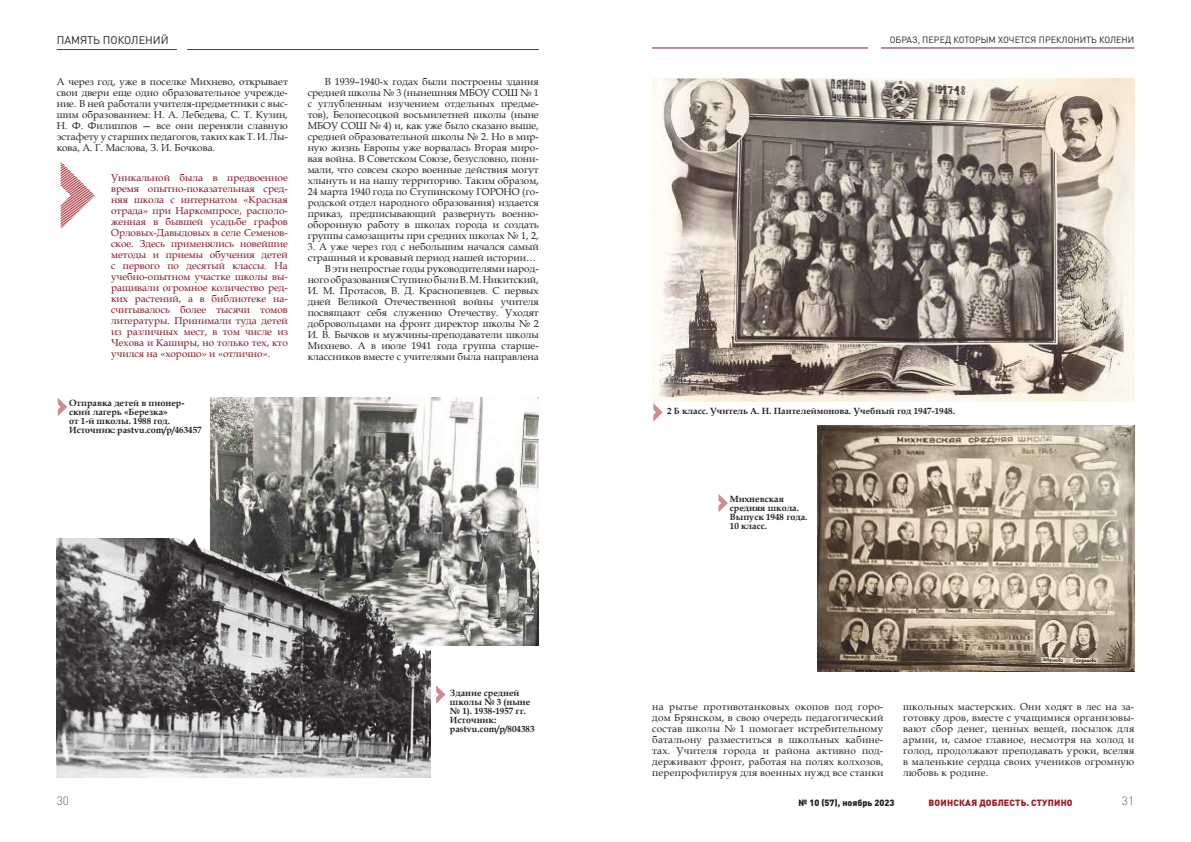
<style>
.page{position:relative;width:1191px;height:842px;background:#fff}
.page>*{position:absolute;margin:0;border:0;box-sizing:border-box;transform-origin:0 0}
.t1{font:300 12px "DIN Pro";color:#656365}
.t2{font:11px "DIN Pro";color:#241f1f}
.t3{font:10px/11px "Book Antiqua";color:#241f1f;text-align:justify}
.t4{font:10px/11px "Book Antiqua";color:#841220;text-align:justify}
.t5{font:700 9px/9px "Book Antiqua";color:#241f1f}
.t6{font:9px "DIN Pro";color:#241f1f}
.t7{font:900 9px "DIN Pro";letter-spacing:.02em;color:#9f1a23}
.t8{font:900 9px "DIN Pro";color:#241f1f}
</style>
<div class="page">
<svg style="left:58px;top:398px;width:9px;height:18px"></svg>
<svg style="left:718px;top:494px;width:10px;height:18px"></svg>
<svg style="left:436px;top:685px;width:9px;height:18px"></svg>
<svg style="left:653px;top:403px;width:9px;height:18px"></svg>
<svg style="left:61px;top:162px;width:34px;height:66px"></svg>
<img style="left:210px;top:398px;width:329px;height:247px">
<img style="left:57px;top:539px;width:373px;height:238px">
<img style="left:817px;top:426px;width:317px;height:246px">
<img style="left:652px;top:78px;width:482px;height:323px">
<hr style="left:187px;top:49px;width:352px;height:1px;background:#9f1a23">
<hr style="left:57px;top:49px;width:120px;height:1px;background:#9f1a23">
<hr style="left:881px;top:47px;width:253px;height:1px;background:#841220">
<hr style="left:652px;top:47px;width:215px;height:1px;background:#841220">
<p class="t2" style="left:57px;top:33px;width:113px">ПАМЯТЬ ПОКОЛЕНИЙ</p>
<p class="t6" style="left:889px;top:34px;width:246px">ОБРАЗ, ПЕРЕД КОТОРЫМ ХОЧЕТСЯ ПРЕКЛОНИТЬ КОЛЕНИ</p>
<p class="t3" style="left:57px;top:76px;width:233px">А через год, уже в поселке Михнево, открывает свои двери еще одно образовательное учрежде&shy;ние. В ней работали учителя-предметники с выс&shy;шим образованием: Н. А. Лебедева, С. Т. Кузин, Н. Ф. Филиппов — все они переняли славную эстафету у старших педагогов, таких как Т. И. Лы&shy;кова, А. Г. Маслова, З. И. Бочкова.</p>
<p class="t3" style="left:308px;top:76px;width:233px;text-indent:17px">В 1939–1940‑х годах были построены здания средней школы № 3 (нынешняя МБОУ СОШ № 1 с углубленным изучением отдельных предме&shy;тов), Белопесоцкой восьмилетней школы (ныне МБОУ СОШ № 4) и, как уже было сказано выше, средней образовательной школы № 2. Но в мир&shy;ную жизнь Европы уже ворвалась Вторая миро&shy;вая война. В Советском Союзе, безусловно, пони&shy;мали, что совсем скоро военные действия могут хлынуть и на нашу территорию. Таким образом, 24 марта 1940 года по Ступинскому ГОРОНО (го&shy;родской отдел народного образования) издается приказ, предписывающий развернуть военно&shy;оборонную работу в школах города и создать группы самозащиты при средних школах № 1, 2,</p>
<p class="t3" style="left:308px;top:241px;width:233px;text-align:right">3. А уже через год с небольшим начался самый страшный и кровавый период нашей истории… В эти непростые годы руководителями народ&shy;ного образования Ступино были В.М.Никитский, И. М. Протасов, В. Д. Краснопевцев. С первых дней Великой Отечественной войны учителя посвящают себя служению Отечеству. Уходят добровольцами на фронт директор школы № 2<br>И. В. Бычков и мужчины-преподаватели школы Михнево. А в июле 1941 года группа старше&shy;классников вместе с учителями была направлена</p>
<p class="t4" style="left:111px;top:172px;width:178px">Уникальной была в предвоенное время опытно-показательная сред&shy;няя школа с интернатом «Красная отрада» при Наркомпросе, располо&shy;женная в бывшей усадьбе графов Орловых-Давыдовых в селе Семенов&shy;ское. Здесь применялись новейшие методы и приемы обучения детей с первого по десятый классы. На учебно-опытном участке школы вы&shy;ращивали огромное количество ред&shy;ких растений, а в библиотеке на&shy;считывалось более тысячи томов литературы. Принимали туда детей из различных мест, в том числе из Чехова и Каширы, но только тех, кто учился на «хорошо» и «отлично».</p>
<p class="t5" style="left:69px;top:399px;width:134px">Отправка детей в пионер&shy;ский лагерь «Березка»<br>от 1-й школы. 1988 год.<br>Источник: pastvu.com/p/463457</p>
<p class="t5" style="left:450px;top:689px;width:86px">Здание средней школы № 3 (ныне № 1). 1938-1957 гг.<br>Источник: pastvu.com/p/804383</p>
<p class="t5" style="left:667px;top:406px;width:289px">2 Б класс. Учитель А. Н. Пантелеймонова. Учебный год 1947-1948.</p>
<p class="t5" style="left:730px;top:495px;width:79px">Михневская средняя школа.<br>Выпуск 1948 года.<br>10 класс.</p>
<p class="t3" style="left:652px;top:700px;width:233px">на рытье противотанковых окопов под горо&shy;дом Брянском, в свою очередь педагогический состав школы № 1 помогает истребительному батальону разместиться в школьных кабине&shy;тах. Учителя города и района активно под&shy;держивают фронт, работая на полях колхозов, перепрофилируя для военных нужд все станки</p>
<p class="t3" style="left:903px;top:700px;width:233px">школьных мастерских. Они ходят в лес на за&shy;готовку дров, вместе с учащимися организовы&shy;вают сбор денег, ценных вещей, посылок для армии, и, самое главное, несмотря на холод и голод, продолжают преподавать уроки, вселяя в маленькие сердца своих учеников огромную любовь к родине.</p>
<p class="t1" style="left:57px;top:792px;width:14px">30</p>
<p class="t8" style="left:798px;top:795px;width:97px">№ 10 (57), ноябрь 2023</p>
<p class="t7" style="left:928px;top:795px;width:146px">ВОИНСКАЯ ДОБЛЕСТЬ. СТУПИНО</p>
<p class="t1" style="left:1122px;top:791px;width:14px">31</p>
</div>
